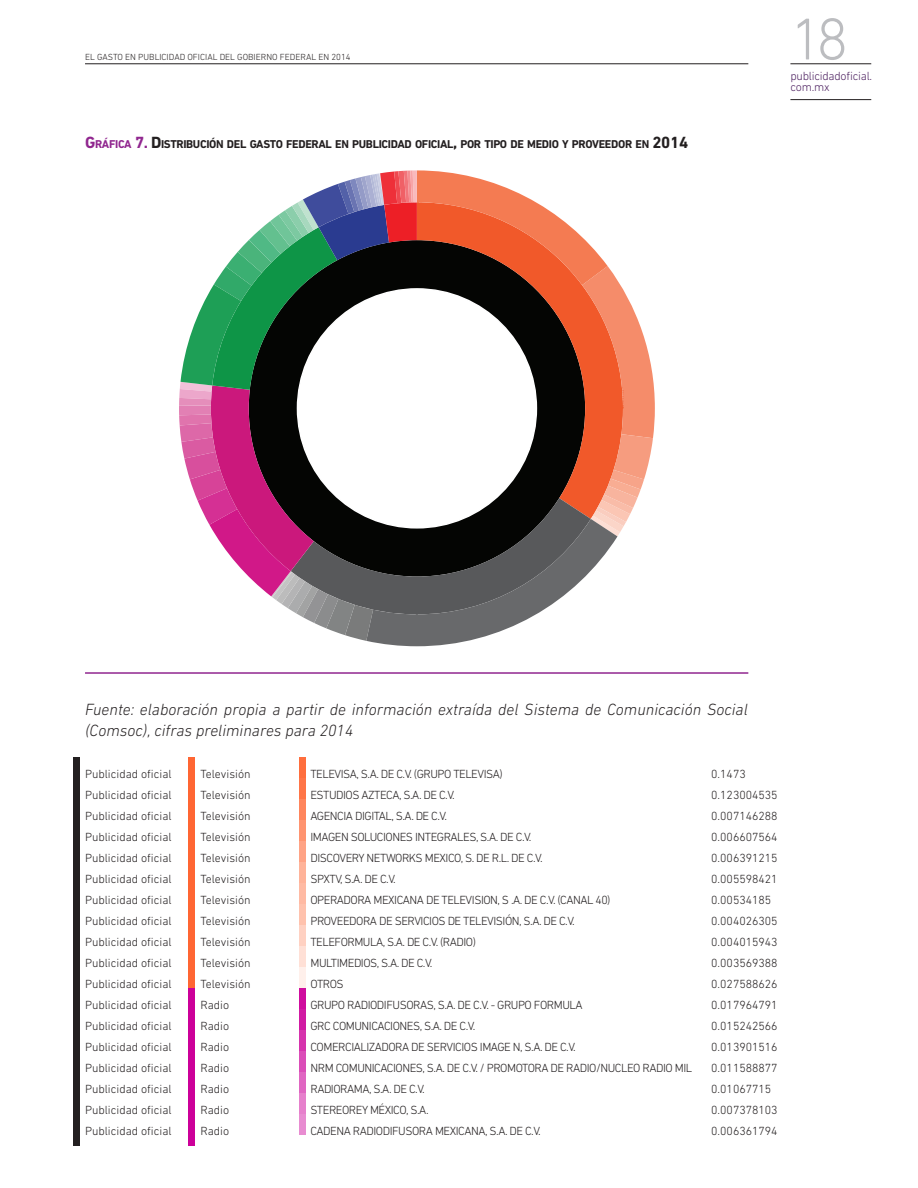
<style>
.page{position:relative;width:918px;height:1188px;background:#fff}
.page>*{position:absolute;margin:0;border:0;box-sizing:border-box;transform-origin:0 0}
.t1{font:300 60px "DIN Next LT Pro";color:#bcbdc0}
.fuente{font:italic 300 16.5px/21px "DIN Next LT Pro";color:#231f20}
.caja{font:300 12px "DIN Next LT Pro";color:#231f20}
.caja-2{font:300 12px "DIN Next LT Pro";letter-spacing:-.04em;color:#231f20}
.t2{font:300 12px/11.4px "DIN Next LT Pro";letter-spacing:-.02em;color:#4e2261}
.caja-3{font:700 11.55px "DIN Next LT Pro";letter-spacing:-.03em;color:#231f20}
.t3{font:300 9px "DIN Next LT Pro";color:#231f20}
.s1{font-size:16.5px;color:#90268f}
.s2{color:#90268f}
.s3{font-size:16.5px}
</style>
<div class="page">
<hr style="left:85px;top:63px;width:663px;height:1px;background:#231f20">
<hr style="left:790px;top:63px;width:81px;height:1px;background:#231f20">
<hr style="left:790px;top:99px;width:81px;height:1px;background:#231f20">
<svg style="left:179px;top:170px;width:476px;height:476px"></svg>
<hr style="left:85px;top:672px;width:663px;height:2px;background:#90268f">
<div style="left:188px;top:757px;width:7px;height:231px;background:#f63"></div>
<div style="left:299px;top:757px;width:7px;height:21px;background:#ff6e3d"></div>
<div style="left:299px;top:820px;width:7px;height:21px;background:#ff9470"></div>
<div style="left:299px;top:883px;width:7px;height:21px;background:#ffbaa3"></div>
<div style="left:299px;top:778px;width:7px;height:21px;background:#ff7547"></div>
<div style="left:299px;top:841px;width:7px;height:21px;background:#ffa385"></div>
<div style="left:299px;top:904px;width:7px;height:21px;background:#ffc2ad"></div>
<div style="left:299px;top:946px;width:7px;height:21px;background:#ffe0d6"></div>
<div style="left:299px;top:799px;width:7px;height:21px;background:#ff855c"></div>
<div style="left:299px;top:862px;width:7px;height:21px;background:#ffb399"></div>
<div style="left:299px;top:925px;width:7px;height:21px;background:#ffd1c2"></div>
<div style="left:299px;top:967px;width:7px;height:21px;background:#fff0eb"></div>
<div style="left:299px;top:988px;width:7px;height:21px;background:#cf0d9e"></div>
<div style="left:299px;top:1051px;width:7px;height:21px;background:#db4db8"></div>
<div style="left:299px;top:1114px;width:7px;height:21px;background:#e88cd1"></div>
<div style="left:299px;top:1009px;width:7px;height:21px;background:#d11aa3"></div>
<div style="left:299px;top:1072px;width:7px;height:21px;background:#e066c2"></div>
<div style="left:299px;top:1030px;width:7px;height:21px;background:#d633ad"></div>
<div style="left:299px;top:1093px;width:7px;height:21px;background:#e680cc"></div>
<div style="left:73px;top:757px;width:6px;height:231px;background:#231f20"></div>
<div style="left:188px;top:988px;width:7px;height:157px;background:#c09"></div>
<div style="left:73px;top:988px;width:6px;height:157px;background:#231f20"></div>
<p class="t3" style="left:85px;top:52px;width:267px">EL GASTO EN PUBLICIDAD OFICIAL DEL GOBIERNO FEDERAL EN 2014</p>
<p class="caja-3" style="left:85px;top:137px;width:605px"><span class="s1">G</span><span class="s2">RÁFICA</span> <span class="s1">7.</span> <span class="s3">D</span>ISTRIBUCIÓN DEL GASTO FEDERAL EN PUBLICIDAD OFICIAL<span class="s3">,</span> POR TIPO DE MEDIO Y PROVEEDOR EN <span class="s3">2014</span></p>
<h1 class="t1" style="left:790px;top:5px;width:59px">18</h1>
<p class="t2" style="left:790px;top:70px;width:83px">publicidadoficial. com.mx</p>
<p class="fuente" style="left:85px;top:699px;width:664px">Fuente: elaboración propia a partir de información extraída del Sistema de Comunicación Social (Comsoc), cifras preliminares para 2014</p>
<p class="caja" style="left:85px;top:767px;width:88px">Publicidad oficial</p>
<p class="caja" style="left:85px;top:788px;width:88px">Publicidad oficial</p>
<p class="caja" style="left:85px;top:809px;width:88px">Publicidad oficial</p>
<p class="caja" style="left:85px;top:830px;width:88px">Publicidad oficial</p>
<p class="caja" style="left:85px;top:851px;width:88px">Publicidad oficial</p>
<p class="caja" style="left:85px;top:872px;width:88px">Publicidad oficial</p>
<p class="caja" style="left:85px;top:893px;width:88px">Publicidad oficial</p>
<p class="caja" style="left:85px;top:914px;width:88px">Publicidad oficial</p>
<p class="caja" style="left:85px;top:935px;width:88px">Publicidad oficial</p>
<p class="caja" style="left:85px;top:956px;width:88px">Publicidad oficial</p>
<p class="caja" style="left:85px;top:977px;width:88px">Publicidad oficial</p>
<p class="caja" style="left:85px;top:998px;width:88px">Publicidad oficial</p>
<p class="caja" style="left:85px;top:1019px;width:88px">Publicidad oficial</p>
<p class="caja" style="left:85px;top:1040px;width:88px">Publicidad oficial</p>
<p class="caja" style="left:85px;top:1061px;width:88px">Publicidad oficial</p>
<p class="caja" style="left:85px;top:1082px;width:88px">Publicidad oficial</p>
<p class="caja" style="left:85px;top:1103px;width:88px">Publicidad oficial</p>
<p class="caja" style="left:85px;top:1124px;width:88px">Publicidad oficial</p>
<p class="caja-2" style="left:310px;top:767px;width:194px">TELEVISA, S.A. DE C.V. (GRUPO TELEVISA)</p>
<p class="caja-2" style="left:310px;top:788px;width:146px">ESTUDIOS AZTECA, S.A. DE C.V.</p>
<p class="caja-2" style="left:310px;top:809px;width:138px">AGENCIA DIGITAL, S.A. DE C.V.</p>
<p class="caja-2" style="left:310px;top:830px;width:223px">IMAGEN SOLUCIONES INTEGRALES, S.A. DE C.V.</p>
<p class="caja-2" style="left:310px;top:851px;width:234px">DISCOVERY NETWORKS MEXICO, S. DE R.L. DE C.V.</p>
<p class="caja" style="left:310px;top:872px;width:87px">SPXTV, S.A. DE C.V.</p>
<p class="caja-2" style="left:310px;top:893px;width:302px">OPERADORA MEXICANA DE TELEVISION, S .A. DE C.V. (CANAL 40)</p>
<p class="caja-2" style="left:310px;top:914px;width:266px">PROVEEDORA DE SERVICIOS DE TELEVISIÓN, S.A. DE C.V.</p>
<p class="caja-2" style="left:310px;top:935px;width:167px">TELEFORMULA, S.A. DE C.V. (RADIO)</p>
<p class="caja-2" style="left:310px;top:956px;width:124px">MULTIMEDIOS, S.A. DE C.V.</p>
<p class="caja" style="left:310px;top:977px;width:35px">OTROS</p>
<p class="caja-2" style="left:310px;top:998px;width:274px">GRUPO RADIODIFUSORAS, S.A. DE C.V. - GRUPO FORMULA</p>
<p class="caja-2" style="left:310px;top:1019px;width:166px">GRC COMUNICACIONES, S.A. DE C.V.</p>
<p class="caja-2" style="left:310px;top:1040px;width:267px">COMERCIALIZADORA DE SERVICIOS IMAGE N, S.A. DE C.V.</p>
<p class="caja-2" style="left:310px;top:1061px;width:383px">NRM COMUNICACIONES, S.A. DE C.V. / PROMOTORA DE RADIO/NUCLEO RADIO MIL</p>
<p class="caja-2" style="left:310px;top:1082px;width:116px">RADIORAMA, S.A. DE C.V.</p>
<p class="caja-2" style="left:310px;top:1103px;width:120px">STEREOREY MÉXICO, S.A.</p>
<p class="caja-2" style="left:310px;top:1124px;width:232px">CADENA RADIODIFUSORA MEXICANA, S.A. DE C.V.</p>
<p class="caja" style="left:711px;top:767px;width:36px">0.1473</p>
<p class="caja" style="left:711px;top:788px;width:68px">0.123004535</p>
<p class="caja" style="left:711px;top:809px;width:68px">0.007146288</p>
<p class="caja" style="left:711px;top:830px;width:68px">0.006607564</p>
<p class="caja" style="left:711px;top:851px;width:68px">0.006391215</p>
<p class="caja" style="left:711px;top:872px;width:68px">0.005598421</p>
<p class="caja" style="left:711px;top:893px;width:62px">0.00534185</p>
<p class="caja" style="left:711px;top:914px;width:68px">0.004026305</p>
<p class="caja" style="left:711px;top:935px;width:68px">0.004015943</p>
<p class="caja" style="left:711px;top:956px;width:68px">0.003569388</p>
<p class="caja" style="left:711px;top:977px;width:68px">0.027588626</p>
<p class="caja" style="left:711px;top:998px;width:68px">0.017964791</p>
<p class="caja" style="left:711px;top:1019px;width:68px">0.015242566</p>
<p class="caja" style="left:711px;top:1040px;width:68px">0.013901516</p>
<p class="caja" style="left:711px;top:1061px;width:68px">0.011588877</p>
<p class="caja" style="left:711px;top:1082px;width:62px">0.01067715</p>
<p class="caja" style="left:711px;top:1103px;width:68px">0.007378103</p>
<p class="caja" style="left:711px;top:1124px;width:68px">0.006361794</p>
<p class="caja" style="left:200px;top:767px;width:52px">Televisión</p>
<p class="caja" style="left:200px;top:788px;width:52px">Televisión</p>
<p class="caja" style="left:200px;top:809px;width:52px">Televisión</p>
<p class="caja" style="left:200px;top:830px;width:52px">Televisión</p>
<p class="caja" style="left:200px;top:851px;width:52px">Televisión</p>
<p class="caja" style="left:200px;top:872px;width:52px">Televisión</p>
<p class="caja" style="left:200px;top:893px;width:52px">Televisión</p>
<p class="caja" style="left:200px;top:914px;width:52px">Televisión</p>
<p class="caja" style="left:200px;top:935px;width:52px">Televisión</p>
<p class="caja" style="left:200px;top:956px;width:52px">Televisión</p>
<p class="caja" style="left:200px;top:977px;width:52px">Televisión</p>
<p class="caja" style="left:200px;top:998px;width:30px">Radio</p>
<p class="caja" style="left:200px;top:1019px;width:30px">Radio</p>
<p class="caja" style="left:200px;top:1040px;width:30px">Radio</p>
<p class="caja" style="left:200px;top:1061px;width:30px">Radio</p>
<p class="caja" style="left:200px;top:1082px;width:30px">Radio</p>
<p class="caja" style="left:200px;top:1103px;width:30px">Radio</p>
<p class="caja" style="left:200px;top:1124px;width:30px">Radio</p>
</div>
